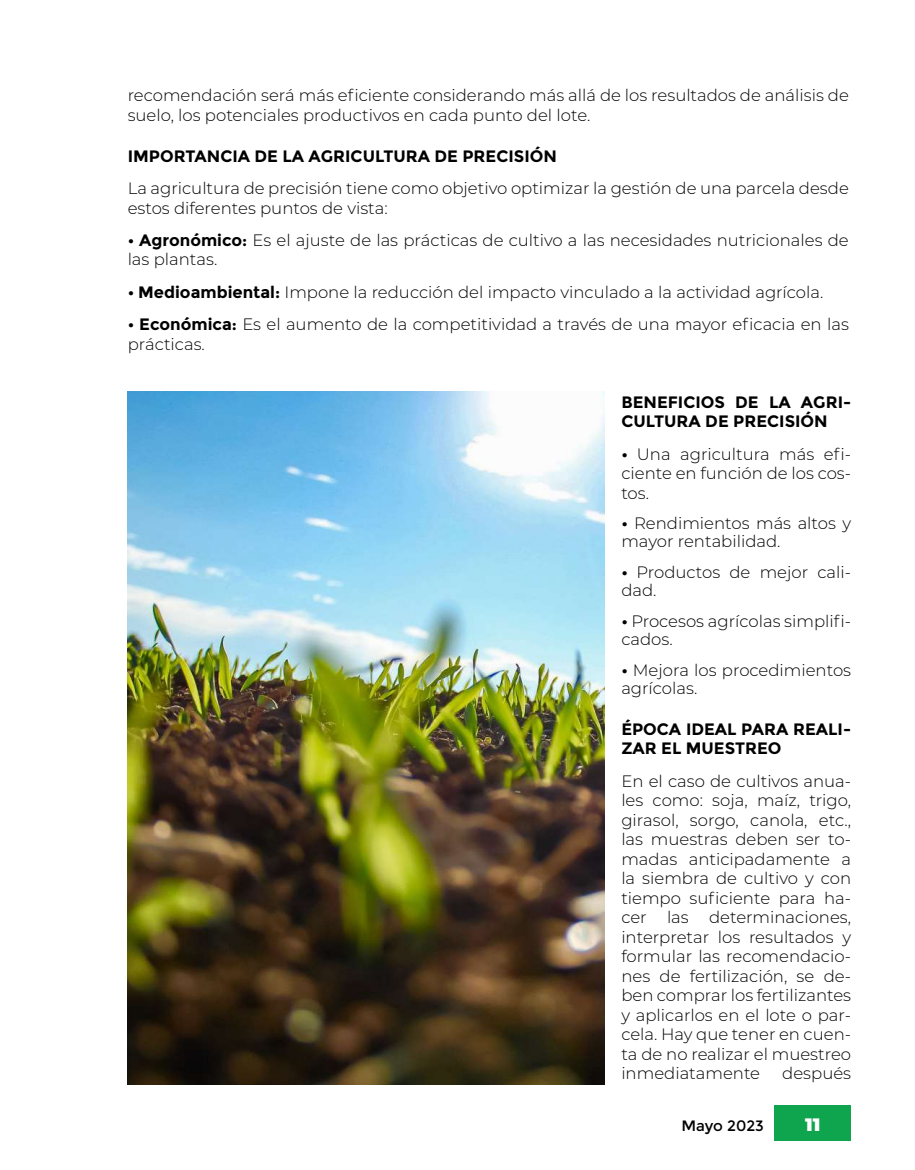
<style>
.page{position:relative;width:915px;height:1170px;background:#fff}
.page>*{position:absolute;margin:0;border:0;box-sizing:border-box;transform-origin:0 0}
.t1{font:900 18px "Montserrat";color:#fff}
.t2{font:300 16.5px/19.5px "Montserrat";color:#000}
.t3{font:700 16.5px/19.5px "Montserrat";color:#000}
.t4{font:15px "Montserrat";color:#000}
.s1{font-weight:700;font-size:15px}
.s2{font-weight:700}
</style>
<div class="page">
<div style="left:774px;top:1104px;width:76px;height:36px;background:#0fa54f"></div>
<img style="left:128px;top:392px;width:476px;height:692px">
<p class="t2" style="left:128px;top:85px;width:722px">recomendación será más eficiente considerando más allá de los resultados de análisis de suelo, los potenciales productivos en cada punto del lote.</p>
<p class="t3" style="left:128px;top:146px;width:430px">IMPORTANCIA DE LA AGRICULTURA DE PRECISIÓN</p>
<p class="t2" style="left:128px;top:178px;width:722px">La agricultura de precisión tiene como objetivo optimizar la gestión de una parcela desde estos diferentes puntos de vista:</p>
<p class="t2" style="left:128px;top:230px;width:722px"><span class="s1">•</span> <span class="s2">Agronómico:</span> Es el ajuste de las prácticas de cultivo a las necesidades nutricionales de las plantas.</p>
<p class="t2" style="left:128px;top:281px;width:697px"><span class="s1">•</span> <span class="s2">Medioambiental:</span> Impone la reducción del impacto vinculado a la actividad agrícola.</p>
<p class="t2" style="left:128px;top:314px;width:722px"><span class="s1">•</span> <span class="s2">Económica:</span> Es el aumento de la competitividad a través de una mayor eficacia en las prácticas.</p>
<p class="t3" style="left:621px;top:392px;width:231px">BENEFICIOS DE LA AGRI-<br>CULTURA DE PRECISIÓN</p>
<p class="t2" style="left:621px;top:443px;width:231px;text-align:justify"><span class="s1">•</span> Una agricultura más efi&shy;ciente en función de los cos&shy;tos.</p>
<p class="t2" style="left:621px;top:514px;width:231px;line-height:18px"><span class="s1">•</span> Rendimientos más altos y mayor rentabilidad.</p>
<p class="t2" style="left:621px;top:562px;width:231px;line-height:18px"><span class="s1">•</span> Productos de mejor cali&shy;dad.</p>
<p class="t2" style="left:621px;top:611px;width:231px;line-height:18px"><span class="s1">•</span> Procesos agrícolas simplifi&shy;cados.</p>
<p class="t2" style="left:621px;top:660px;width:231px;line-height:18px"><span class="s1">•</span> Mejora los procedimientos agrícolas.</p>
<p class="t3" style="left:621px;top:719px;width:231px">ÉPOCA IDEAL PARA REALI-<br>ZAR EL MUESTREO</p>
<p class="t2" style="left:621px;top:770px;width:231px;text-align:justify">En el caso de cultivos anua&shy;les como: soja, maíz, trigo, girasol, sorgo, canola, etc., las muestras deben ser to&shy;madas anticipadamente a la siembra de cultivo y con tiempo suficiente para ha&shy;cer las determinaciones, interpretar los resultados y formular las recomendacio&shy;nes de fertilización, se de&shy;ben comprar los fertilizantes y aplicarlos en el lote o par&shy;cela. Hay que tener en cuen&shy;ta de no realizar el muestreo inmediatamente</p>
<p class="t2" style="left:782px;top:1063px;width:70px">después</p>
<p class="t4" style="left:681px;top:1117px;width:84px">Mayo 2023</p>
<p class="t1" style="left:805px;top:1110px;width:17px">11</p>
</div>
